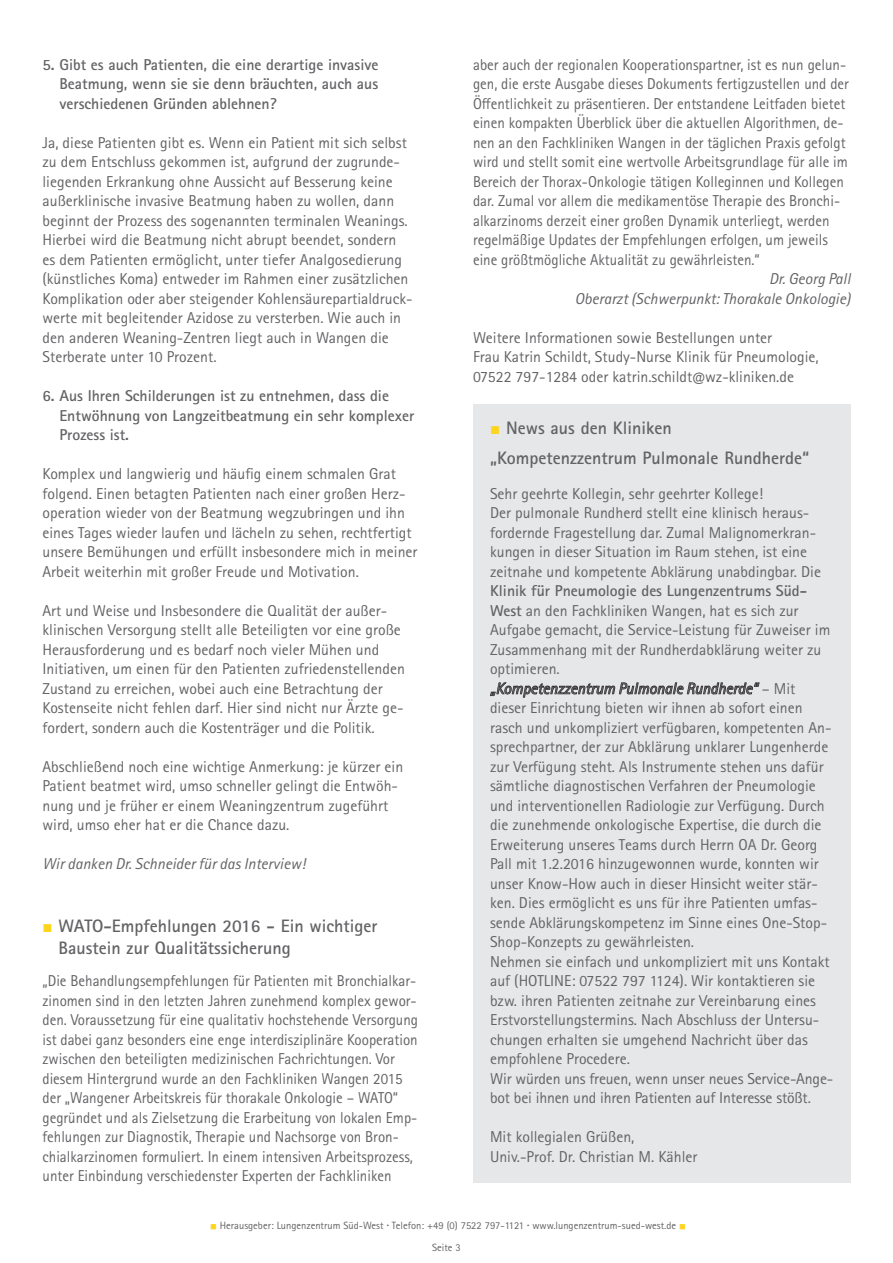
<style>
.page{position:relative;width:893px;height:1263px;background:#fff}
.page>*{position:absolute;margin:0;border:0;box-sizing:border-box;transform-origin:0 0}
.t1{font:700 18px/21.6px "Rotis Sans Serif Pro";color:#636366}
.t2{font:15.75px/19.5px "Rotis Sans Serif Pro";color:#636366}
.t3{font:15.75px/19.5px "Rotis Sans Serif Pro";color:#636366;scale:.95 1}
.t4{font:700 15.75px/19.5px "Rotis Sans Serif Pro";color:#636366;text-align:justify}
.t5{font:italic 15.75px/19.5px "Rotis Sans Serif Pro";color:#636366;text-align:right}
.t6{font:10.5px "Rotis Sans Serif Pro";color:#636366}
.s1{color:#fed41d}
.s2{font-weight:700}
.s3{font-style:italic;color:#231f20}
.s4{font-size:4.5px}
</style>
<div class="page">
<div style="left:473px;top:404px;width:377px;height:778px;background:#e6e7e9"></div>
<p class="t4" style="left:59px;top:56px;width:320px;text-indent:-17px">5. Gibt es auch Patienten, die eine derartige invasive Beatmung, wenn sie sie denn bräuchten, auch aus verschiedenen Gründen ablehnen?</p>
<p class="t2" style="left:43px;top:134px;width:371px">Ja, diese Patienten gibt es. Wenn ein Patient mit sich selbst zu dem Entschluss gekommen ist, aufgrund der zugrunde&shy;liegenden Erkrankung ohne Aussicht auf Besserung keine außerklinische invasive Beatmung haben zu wollen, dann beginnt der Prozess des sogenannten terminalen Weanings.<br>Hierbei wird die Beatmung nicht abrupt beendet, sondern es dem Patienten ermöglicht, unter tiefer Analgosedierung (künstliches Koma) entweder im Rahmen einer zusätzlichen Komplikation oder aber steigender Kohlensäurepartialdruck&shy;werte mit begleitender Azidose zu versterben. Wie auch in den anderen Weaning-Zentren liegt auch in Wangen die Sterberate unter 10 Prozent.</p>
<p class="t4" style="left:59px;top:388px;width:356px;text-align:left;text-indent:-17px">6. Aus Ihren Schilderungen ist zu entnehmen, dass die<br>Entwöhnung von Langzeitbeatmung ein sehr komplexer<br>Prozess ist.</p>
<p class="t2" style="left:43px;top:465px;width:376px">Komplex und langwierig und häufig einem schmalen Grat folgend. Einen betagten Patienten nach einer großen Herz&shy;operation wieder von der Beatmung wegzubringen und ihn eines Tages wieder laufen und lächeln zu sehen, rechtfertigt unsere Bemühungen und erfüllt insbesondere mich in meiner Arbeit weiterhin mit großer Freude und Motivation.</p>
<p class="t2" style="left:43px;top:602px;width:364px">Art und Weise und Insbesondere die Qualität der außer&shy;klinischen Versorgung stellt alle Beteiligten vor eine große Herausforderung und es bedarf noch vieler Mühen und Initiativen, um einen für den Patienten zufriedenstellenden Zustand zu erreichen, wobei auch eine Betrachtung der Kostenseite nicht fehlen darf. Hier sind nicht nur Ärzte ge&shy;fordert, sondern auch die Kostenträger und die Politik.</p>
<p class="t2" style="left:43px;top:758px;width:362px">Abschließend noch eine wichtige Anmerkung: je kürzer ein Patient beatmet wird, umso schneller gelingt die Entwöh&shy;nung und je früher er einem Weaningzentrum zugeführt wird, umso eher hat er die Chance dazu.</p>
<p class="t5" style="left:43px;top:856px;width:265px">Wir danken Dr. Schneider für das Interview!</p>
<p class="t1" style="left:58px;top:917px;width:321px;text-indent:-16px"><span class="s1">■</span> WATO-Empfehlungen 2016 - Ein wichtiger<br>Baustein zur Qualitätssicherung</p>
<p class="t3" style="left:43px;top:972px;width:397px">„Die Behandlungsempfehlungen für Patienten mit Bronchialkar&shy;zinomen sind in den letzten Jahren zunehmend komplex gewor&shy;den. Voraussetzung für eine qualitativ hochstehende Versorgung ist dabei ganz besonders eine enge interdisziplinäre Kooperation zwischen den beteiligten medizinischen Fachrichtungen. Vor diesem Hintergrund wurde an den Fachkliniken Wangen 2015 der „Wangener Arbeitskreis für thorakale Onkologie – WATO“ gegründet und als Zielsetzung die Erarbeitung von lokalen Emp&shy;fehlungen zur Diagnostik, Therapie und Nachsorge von Bron&shy;chialkarzinomen formuliert. In einem intensiven Arbeitsprozess, unter Einbindung verschiedenster Experten der Fachkliniken</p>
<p class="t3" style="left:473px;top:56px;width:397px">aber auch der regionalen Kooperationspartner, ist es nun gelun&shy;gen, die erste Ausgabe dieses Dokuments fertigzustellen und der Öffentlichkeit zu präsentieren. Der entstandene Leitfaden bietet einen kompakten Überblick über die aktuellen Algorithmen, de&shy;nen an den Fachkliniken Wangen in der täglichen Praxis gefolgt wird und stellt somit eine wertvolle Arbeitsgrundlage für alle im Bereich der Thorax-Onkologie tätigen Kolleginnen und Kollegen dar. Zumal vor allem die medikamentöse Therapie des Bronchi&shy;alkarzinoms derzeit einer großen Dynamik unterliegt, werden regelmäßige Updates der Empfehlungen erfolgen, um jeweils eine größtmögliche Aktualität zu gewährleisten.“</p>
<p class="t5" style="left:575px;top:271px;width:277px">Dr. Georg Pall<br>Oberarzt (Schwerpunkt: Thorakale Onkologie)</p>
<p class="t2" style="left:473px;top:329px;width:347px">Weitere Informationen sowie Bestellungen unter<br>Frau Katrin Schildt, Study-Nurse Klinik für Pneumologie,<br>07522 797-1284 oder katrin.schildt@wz-kliniken.de</p>
<p class="t1" style="left:490px;top:414px;width:321px;line-height:30.2px"><span class="s1">■</span> News aus den Kliniken „Kompetenzzentrum Pulmonale Rundherde“</p>
<p class="t2" style="left:490px;top:485px;width:332px">Sehr geehrte Kollegin, sehr geehrter Kollege!<br>Der pulmonale Rundherd stellt eine klinisch heraus&shy;fordernde Fragestellung dar. Zumal Malignomerkran&shy;kungen in dieser Situation im Raum stehen, ist eine zeitnahe und kompetente Abklärung unabdingbar. Die</p>
<p class="t2" style="left:490px;top:582px;width:345px"><span class="s2">Klinik für Pneumologie des Lungenzentrums Süd-West</span> an den Fachkliniken Wangen, hat es sich zur Aufgabe gemacht, die Service-Leistung für Zuweiser im Zusammenhang mit der Rundherdabklärung weiter zu optimieren.<br><span class="s3">„Kompetenzzentrum Pulmonale Rundherde“</span> – Mit dieser Einrichtung bieten wir ihnen ab sofort einen rasch und unkompliziert verfügbaren, kompetenten An&shy;sprechpartner, der zur Abklärung unklarer Lungenherde zur Verfügung steht. Als Instrumente stehen uns dafür sämtliche diagnostischen Verfahren der Pneumologie und interventionellen Radiologie zur Verfügung. Durch die zunehmende onkologische Expertise, die durch die Erweiterung unseres Teams durch Herrn OA Dr. Georg Pall mit 1.2.2016 hinzugewonnen wurde, konnten wir unser Know-How auch in dieser Hinsicht weiter stär&shy;ken. Dies ermöglicht es uns für ihre Patienten umfas&shy;sende Abklärungskompetenz im Sinne eines One-Stop-Shop-Konzepts zu gewährleisten.<br>Nehmen sie einfach und unkompliziert mit uns Kontakt auf (HOTLINE: 07522 797 1124). Wir kontaktieren sie bzw. ihren Patienten zeitnahe zur Vereinbarung eines Erstvorstellungstermins. Nach Abschluss der Untersu&shy;chungen erhalten sie umgehend Nachricht über das empfohlene Procedere.<br>Wir würden uns freuen, wenn unser neues Service-Ange&shy;bot bei ihnen und ihren Patienten auf Interesse stößt.</p>
<p class="t2" style="left:490px;top:1128px;width:209px">Mit kollegialen Grüßen,<br>Univ.-Prof. Dr. Christian M. Kähler</p>
<p class="t6" style="left:210px;top:1222px;width:477px"><span class="s1">■</span> Herausgeber: Lungenzentrum Süd-West <span class="s4">•</span> Telefon: +49 (0) 7522 797-1121 <span class="s4">•</span> www.lungenzentrum-sued-west.de <span class="s1">■</span></p>
<p class="t6" style="left:432px;top:1244px;width:30px">Seite 3</p>
</div>
